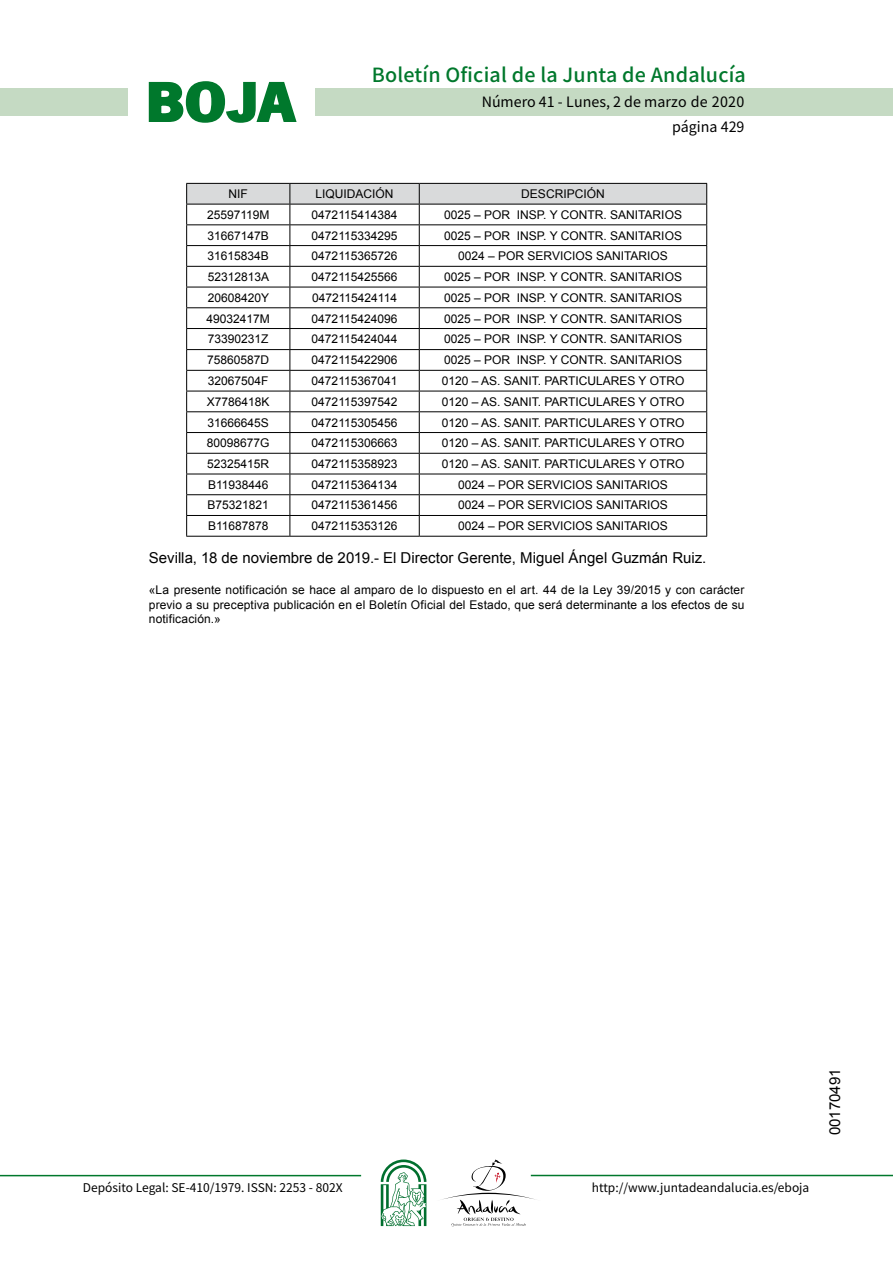
<style>
.page{position:relative;width:893px;height:1263px;background:#fff}
.page>*{position:absolute;margin:0;border:0;box-sizing:border-box;transform-origin:0 0}
.t1{font:700 57.75px "News Got T";color:#00782c;scale:1.14 1}
.t2{font:500 19.5px "Noto Sans HK";letter-spacing:.01em;color:#00782c}
.t3{font:15px "Arial";color:#000}
.t4{font:14.25px/24.5px "Noto Sans HK";color:#000;text-align:right}
.t5{font:12px/14.4px "Arial";color:#000;text-align:justify}
.t6{font:12px "Noto Sans HK";color:#000}
</style>
<div class="page">
<div style="left:315px;top:88px;width:577px;height:28px;background:#c5dac3"></div>
<div style="left:0;top:88px;width:128px;height:28px;background:#c5dac3"></div>
<hr style="left:0;top:1175px;width:361px;height:1px;background:#00782c">
<hr style="left:531px;top:1175px;width:361px;height:1px;background:#00782c">
<svg style="left:148px;top:81px;width:149px;height:42px"></svg>
<svg style="left:442px;top:1159px;width:100px;height:67px"></svg>
<svg style="left:381px;top:1160px;width:45px;height:66px"></svg>
<svg style="left:186px;top:183px;width:521px;height:353px"></svg>
<hr style="left:186px;top:536px;width:104px;height:1px;background:#000">
<hr style="left:290px;top:536px;width:129px;height:1px;background:#000">
<hr style="left:419px;top:536px;width:288px;height:1px;background:#000">
<h1 class="t1" style="left:145px;top:68px;width:133px">BOJA</h1>
<h2 class="t2" style="left:372px;top:64px;width:375px">Boletín Oficial de la Junta de Andalucía</h2>
<p class="t4" style="left:481px;top:90px;width:264px">Número 41 - Lunes, 2 de marzo de 2020 página 429</p>
<p class="t5" style="left:228px;top:187px;width:21px">NIF</p>
<p class="t5" style="left:315px;top:187px;width:80px">LIQUIDACIÓN</p>
<p class="t5" style="left:521px;top:187px;width:85px">DESCRIPCIÓN</p>
<p class="t5" style="left:207px;top:208px;width:64px">25597119M</p>
<p class="t5" style="left:311px;top:208px;width:87px">0472115414384</p>
<p class="t5" style="left:444px;top:208px;width:239px">0025 – POR INSP. Y CONTR. SANITARIOS</p>
<p class="t5" style="left:207px;top:228px;width:63px">31667147B</p>
<p class="t5" style="left:311px;top:228px;width:87px">0472115334295</p>
<p class="t5" style="left:444px;top:228px;width:239px">0025 – POR INSP. Y CONTR. SANITARIOS</p>
<p class="t5" style="left:207px;top:249px;width:63px">31615834B</p>
<p class="t5" style="left:311px;top:249px;width:87px">0472115365726</p>
<p class="t5" style="left:458px;top:249px;width:211px">0024 – POR SERVICIOS SANITARIOS</p>
<p class="t5" style="left:208px;top:270px;width:63px">52312813A</p>
<p class="t5" style="left:311px;top:270px;width:87px">0472115425566</p>
<p class="t5" style="left:444px;top:270px;width:239px">0025 – POR INSP. Y CONTR. SANITARIOS</p>
<p class="t5" style="left:208px;top:291px;width:63px">20608420Y</p>
<p class="t5" style="left:312px;top:291px;width:86px">0472115424114</p>
<p class="t5" style="left:444px;top:291px;width:239px">0025 – POR INSP. Y CONTR. SANITARIOS</p>
<p class="t5" style="left:206px;top:311px;width:65px">49032417M</p>
<p class="t5" style="left:311px;top:311px;width:87px">0472115424096</p>
<p class="t5" style="left:444px;top:311px;width:239px">0025 – POR INSP. Y CONTR. SANITARIOS</p>
<p class="t5" style="left:208px;top:332px;width:62px">73390231Z</p>
<p class="t5" style="left:311px;top:332px;width:87px">0472115424044</p>
<p class="t5" style="left:444px;top:332px;width:239px">0025 – POR INSP. Y CONTR. SANITARIOS</p>
<p class="t5" style="left:207px;top:353px;width:64px">75860587D</p>
<p class="t5" style="left:311px;top:353px;width:87px">0472115422906</p>
<p class="t5" style="left:444px;top:353px;width:239px">0025 – POR INSP. Y CONTR. SANITARIOS</p>
<p class="t5" style="left:208px;top:374px;width:62px">32067504F</p>
<p class="t5" style="left:311px;top:374px;width:87px">0472115367041</p>
<p class="t5" style="left:441px;top:374px;width:244px">0120 – AS. SANIT. PARTICULARES Y OTRO</p>
<p class="t5" style="left:207px;top:395px;width:64px">X7786418K</p>
<p class="t5" style="left:311px;top:395px;width:87px">0472115397542</p>
<p class="t5" style="left:441px;top:395px;width:244px">0120 – AS. SANIT. PARTICULARES Y OTRO</p>
<p class="t5" style="left:207px;top:415px;width:63px">31666645S</p>
<p class="t5" style="left:311px;top:415px;width:87px">0472115305456</p>
<p class="t5" style="left:441px;top:415px;width:244px">0120 – AS. SANIT. PARTICULARES Y OTRO</p>
<p class="t5" style="left:207px;top:436px;width:64px">80098677G</p>
<p class="t5" style="left:311px;top:436px;width:87px">0472115306663</p>
<p class="t5" style="left:441px;top:436px;width:244px">0120 – AS. SANIT. PARTICULARES Y OTRO</p>
<p class="t5" style="left:207px;top:457px;width:64px">52325415R</p>
<p class="t5" style="left:311px;top:457px;width:87px">0472115358923</p>
<p class="t5" style="left:441px;top:457px;width:244px">0120 – AS. SANIT. PARTICULARES Y OTRO</p>
<p class="t5" style="left:208px;top:477px;width:62px">B11938446</p>
<p class="t5" style="left:311px;top:477px;width:87px">0472115364134</p>
<p class="t5" style="left:458px;top:477px;width:211px">0024 – POR SERVICIOS SANITARIOS</p>
<p class="t5" style="left:207px;top:498px;width:63px">B75321821</p>
<p class="t5" style="left:311px;top:498px;width:87px">0472115361456</p>
<p class="t5" style="left:458px;top:498px;width:211px">0024 – POR SERVICIOS SANITARIOS</p>
<p class="t5" style="left:208px;top:519px;width:62px">B11687878</p>
<p class="t5" style="left:311px;top:519px;width:87px">0472115353126</p>
<p class="t5" style="left:458px;top:519px;width:211px">0024 – POR SERVICIOS SANITARIOS</p>
<p class="t3" style="left:149px;top:548px;width:559px">Sevilla, 18 de noviembre de 2019.- El Director Gerente, Miguel Ángel Guzmán Ruiz.</p>
<p class="t5" style="left:149px;top:583px;width:597px">«La presente notificación se hace al amparo de lo dispuesto en el art. 44 de la Ley 39/2015 y con carácter previo a su preceptiva publicación en el Boletín Oficial del Estado, que será determinante a los efectos de su notificación.»</p>
<p class="t6" style="left:83px;top:1181px;width:261px">Depósito Legal: SE-410/1979. ISSN: 2253 - 802X</p>
<p class="t6" style="left:592px;top:1181px;width:219px">http://www.juntadeandalucia.es/eboja</p>
<p class="t3" style="left:825px;top:1135px;width:68px;rotate:-90deg">00170491</p>
</div>
